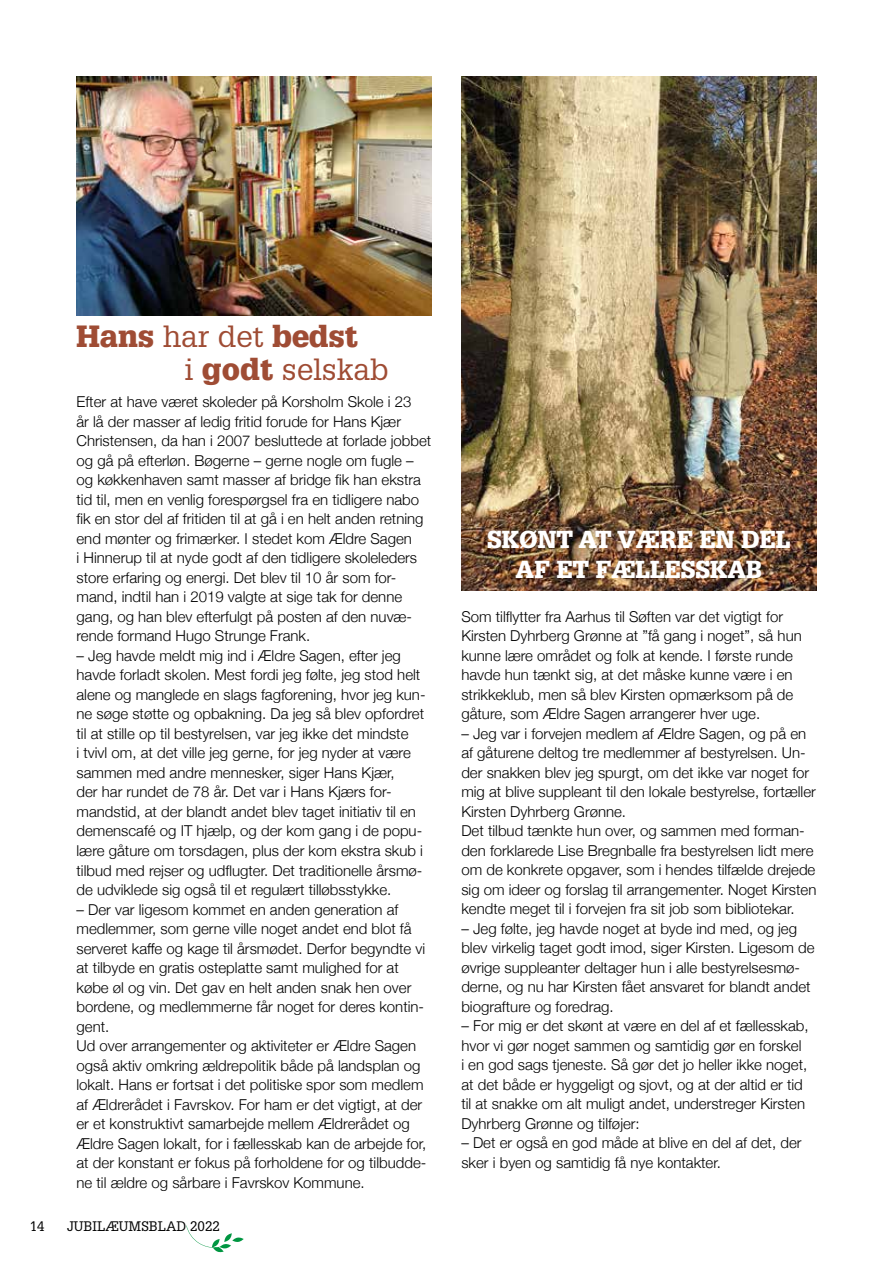
<style>
.page{position:relative;width:893px;height:1263px;background:#fff}
.page>*{position:absolute;margin:0;border:0;box-sizing:border-box;transform-origin:0 0}
.t1{font:30px/33px "Glypha";color:#9f4c34}
.t2{font:900 24px/30px "Glypha";color:#fff;text-align:center}
.t3{font:300 15px/19.5px "Helvetica Neue";color:#000}
.t4{font:13.5px "Glypha";color:#000}
.s1{font-weight:900}
</style>
<div class="page">
<svg style="left:186px;top:1225px;width:58px;height:28px"></svg>
<img style="left:461px;top:77px;width:355px;height:514px">
<img style="left:77px;top:77px;width:355px;height:238px">
<h1 class="t1" style="left:185px;top:319px;width:205px;text-indent:-108px"><span class="s1">Hans</span> har det <span class="s1">bedst<br></span>i <span class="s1">godt</span> selskab</h1>
<p class="t3" style="left:77px;top:391px;width:356px">Efter at have været skoleder på Korsholm Skole i 23<br>år lå der masser af ledig fritid forude for Hans Kjær Christensen, da han i 2007 besluttede at forlade jobbet og gå på efterløn. Bøgerne – gerne nogle om fugle – og køkkenhaven samt masser af bridge fik han ekstra tid til, men en venlig forespørgsel fra en tidligere nabo fik en stor del af fritiden til at gå i en helt anden retning end mønter og frimærker. I stedet kom Ældre Sagen<br>i Hinnerup til at nyde godt af den tidligere skoleleders store erfaring og energi. Det blev til 10 år som for&shy;mand, indtil han i 2019 valgte at sige tak for denne gang, og han blev efterfulgt på posten af den nuvæ&shy;rende formand Hugo Strunge Frank.</p>
<p class="t3" style="left:77px;top:645px;width:351px">– Jeg havde meldt mig ind i Ældre Sagen, efter jeg havde forladt skolen. Mest fordi jeg følte, jeg stod helt alene og manglede en slags fagforening, hvor jeg kun&shy;ne søge støtte og opbakning. Da jeg så blev opfordret til at stille op til bestyrelsen, var jeg ikke det mindste<br>i tvivl om, at det ville jeg gerne, for jeg nyder at være sammen med andre mennesker, siger Hans Kjær,<br>der har rundet de 78 år. Det var i Hans Kjærs for&shy;mandstid, at der blandt andet blev taget initiativ til en demenscafé og IT hjælp, og der kom gang i de popu&shy;lære gåture om torsdagen, plus der kom ekstra skub i tilbud med rejser og udflugter. Det traditionelle årsmø&shy;de udviklede sig også til et regulært tilløbsstykke.</p>
<p class="t3" style="left:77px;top:898px;width:351px">– Der var ligesom kommet en anden generation af medlemmer, som gerne ville noget andet end blot få serveret kaffe og kage til årsmødet. Derfor begyndte vi at tilbyde en gratis osteplatte samt mulighed for at købe øl og vin. Det gav en helt anden snak hen over bordene, og medlemmerne får noget for deres kontin&shy;gent.<br>Ud over arrangementer og aktiviteter er Ældre Sagen også aktiv omkring ældrepolitik både på landsplan og lokalt. Hans er fortsat i det politiske spor som medlem af Ældrerådet i Favrskov. For ham er det vigtigt, at der er et konstruktivt samarbejde mellem Ældrerådet og Ældre Sagen lokalt, for i fællesskab kan de arbejde for, at der konstant er fokus på forholdene for og tilbudde&shy;ne til ældre og sårbare i Favrskov Kommune.</p>
<p class="t4" style="left:30px;top:1218px;width:17px">14</p>
<p class="t4" style="left:67px;top:1218px;width:155px">JUBILÆUMSBLAD 2022</p>
<h2 class="t2" style="left:487px;top:525px;width:305px">SKØNT AT VÆRE EN DEL<br>AF ET FÆLLESSKAB</h2>
<p class="t3" style="left:461px;top:606px;width:342px">Som tilflytter fra Aarhus til Søften var det vigtigt for Kirsten Dyhrberg Grønne at ”få gang i noget”, så hun kunne lære området og folk at kende. I første runde havde hun tænkt sig, at det måske kunne være i en strikkeklub, men så blev Kirsten opmærksom på de gåture, som Ældre Sagen arrangerer hver uge.</p>
<p class="t3" style="left:461px;top:723px;width:357px">– Jeg var i forvejen medlem af Ældre Sagen, og på en af gåturene deltog tre medlemmer af bestyrelsen. Un&shy;der snakken blev jeg spurgt, om det ikke var noget for mig at blive suppleant til den lokale bestyrelse, fortæller Kirsten Dyhrberg Grønne.<br>Det tilbud tænkte hun over, og sammen med forman&shy;den forklarede Lise Bregnballe fra bestyrelsen lidt mere om de konkrete opgaver, som i hendes tilfælde drejede sig om ideer og forslag til arrangementer. Noget Kirsten kendte meget til i forvejen fra sit job som bibliotekar.</p>
<p class="t3" style="left:461px;top:918px;width:355px">– Jeg følte, jeg havde noget at byde ind med, og jeg blev virkelig taget godt imod, siger Kirsten. Ligesom de øvrige suppleanter deltager hun i alle bestyrelsesmø&shy;derne, og nu har Kirsten fået ansvaret for blandt andet biografture og foredrag.</p>
<p class="t3" style="left:461px;top:1015px;width:349px">– For mig er det skønt at være en del af et fællesskab, hvor vi gør noget sammen og samtidig gør en forskel<br>i en god sags tjeneste. Så gør det jo heller ikke noget, at det både er hyggeligt og sjovt, og at der altid er tid til at snakke om alt muligt andet, understreger Kirsten Dyhrberg Grønne og tilføjer:</p>
<p class="t3" style="left:461px;top:1132px;width:342px">– Det er også en god måde at blive en del af det, der sker i byen og samtidig få nye kontakter.</p>
</div>
